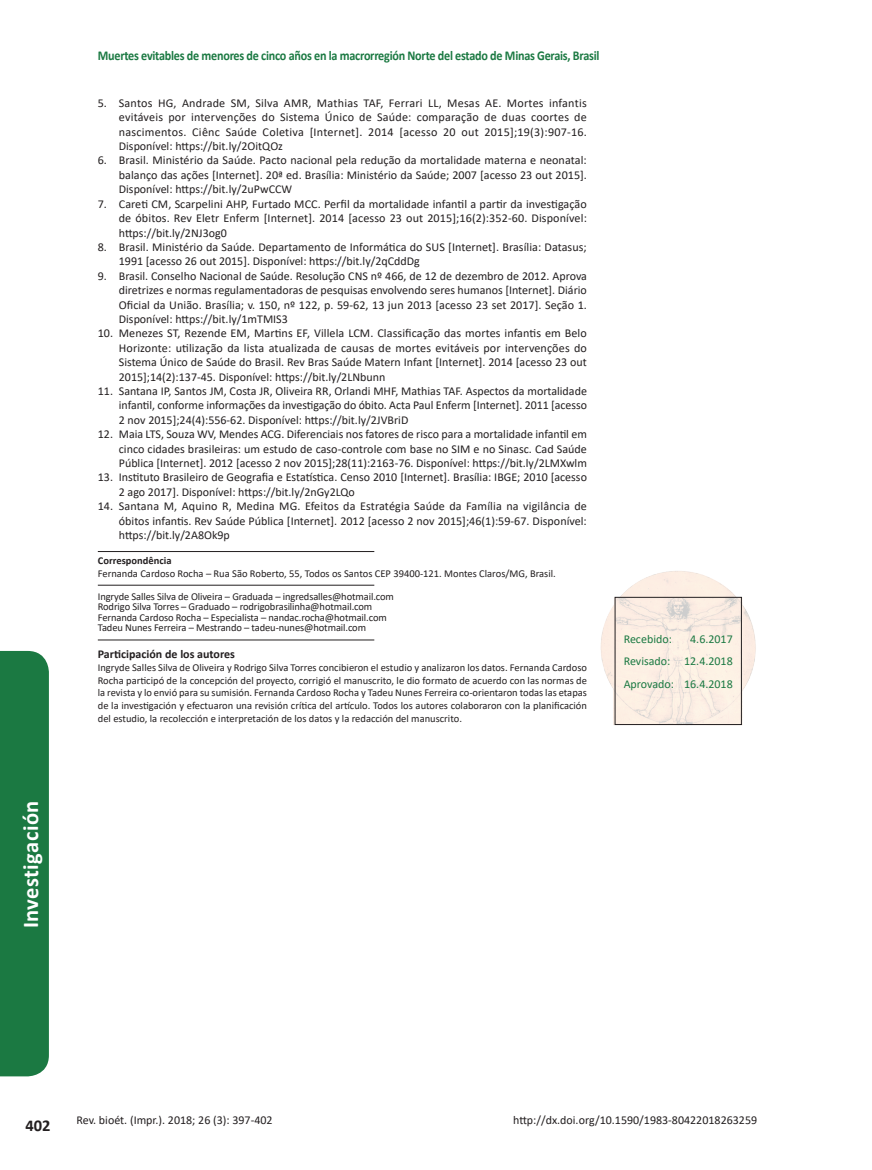
<style>
.page{position:relative;width:872px;height:1170px;background:#fff}
.page>*{position:absolute;margin:0;border:0;box-sizing:border-box;transform-origin:0 0}
.t1{font:700 22.5px "Calibri";letter-spacing:.02em;color:#fff}
.t2{font:700 16.5px "Calibri";color:#231f20}
.t3{font:700 13.5px "Calibri";letter-spacing:-.02em;color:#1b7942;scale:.9 1}
.Referencias{font:12px/14.4px "Calibri";color:#231f20;text-align:justify}
.t4{font:12px "Calibri";color:#1b7942}
.Titulo_participacao{font:700 12px "Calibri";color:#231f20}
.Texto_participacao_d{font:10.5px/12.6px "Calibri";color:#231f20;text-align:justify}
.E-mail{font:10.5px/10.5px "Calibri";letter-spacing:-.01em;color:#231f20}
.Texto_correspondenci{font:10.5px "Calibri";color:#231f20}
.Titulo_correspondenc{font:700 10.5px "Calibri";color:#231f20}
</style>
<div class="page">
<hr style="left:98px;top:551px;width:276px;height:1px;background:#231f20">
<hr style="left:98px;top:585px;width:276px;height:1px;background:#231f20">
<hr style="left:98px;top:639px;width:276px;height:1px;background:#231f20">
<img style="left:600px;top:571px;width:156px;height:154px">
<div style="left:0;top:651px;width:49px;height:425px;background:#1b7942"></div>
<h1 class="t1" style="left:15px;top:928px;width:129px;rotate:-90deg">Investigación</h1>
<p class="t3" style="left:98px;top:46px;width:559px">Muertes evitables de menores de cinco años en la macrorregión Norte del estado de Minas Gerais, Brasil</p>
<p class="Referencias" style="left:119px;top:96px;width:470px;text-indent:-21px">5. Santos HG, Andrade SM, Silva AMR, Mathias TAF, Ferrari LL, Mesas AE. Mortes infantis evitáveis por intervenções do Sistema Único de Saúde: comparação de duas coortes de nascimentos. Ciênc Saúde Coletiva [Internet]. 2014 [acesso 20 out 2015];19(3):907-16.<br>Disponível: https://bit.ly/2OitQOz</p>
<p class="Referencias" style="left:119px;top:154px;width:470px;text-indent:-21px">6. Brasil. Ministério da Saúde. Pacto nacional pela redução da mortalidade materna e neonatal: balanço das ações [Internet]. 20ª ed. Brasília: Ministério da Saúde; 2007 [acesso 23 out 2015].<br>Disponível: https://bit.ly/2uPwCCW</p>
<p class="Referencias" style="left:119px;top:197px;width:469px;text-indent:-21px">7. Careti CM, Scarpelini AHP, Furtado MCC. Perfil da mortalidade infantil a partir da investigação de óbitos. Rev Eletr Enferm [Internet]. 2014 [acesso 23 out 2015];16(2):352-60. Disponível: https://bit.ly/2NJ3og0</p>
<p class="Referencias" style="left:119px;top:240px;width:469px;text-indent:-21px">8. Brasil. Ministério da Saúde. Departamento de Informática do SUS [Internet]. Brasília: Datasus;<br>1991 [acesso 26 out 2015]. Disponível: https://bit.ly/2qCddDg</p>
<p class="Referencias" style="left:119px;top:269px;width:469px;text-indent:-21px">9. Brasil. Conselho Nacional de Saúde. Resolução CNS nº 466, de 12 de dezembro de 2012. Aprova diretrizes e normas regulamentadoras de pesquisas envolvendo seres humanos [Internet]. Diário Oficial da União. Brasília; v. 150, nº 122, p. 59-62, 13 jun 2013 [acesso 23 set 2017]. Seção 1.<br>Disponível: https://bit.ly/1mTMIS3</p>
<p class="Referencias" style="left:119px;top:327px;width:469px;text-indent:-21px">10. Menezes ST, Rezende EM, Martins EF, Villela LCM. Classificação das mortes infantis em Belo Horizonte: utilização da lista atualizada de causas de mortes evitáveis por intervenções do Sistema Único de Saúde do Brasil. Rev Bras Saúde Matern Infant [Internet]. 2014 [acesso 23 out 2015];14(2):137-45. Disponível: https://bit.ly/2LNbunn</p>
<p class="Referencias" style="left:119px;top:384px;width:469px;text-indent:-21px">11. Santana IP, Santos JM, Costa JR, Oliveira RR, Orlandi MHF, Mathias TAF. Aspectos da mortalidade infantil, conforme informações da investigação do óbito. Acta Paul Enferm [Internet]. 2011 [acesso 2 nov 2015];24(4):556-62. Disponível: https://bit.ly/2JVBriD</p>
<p class="Referencias" style="left:119px;top:427px;width:469px;text-indent:-21px">12. Maia LTS, Souza WV, Mendes ACG. Diferenciais nos fatores de risco para a mortalidade infantil em cinco cidades brasileiras: um estudo de caso-controle com base no SIM e no Sinasc. Cad Saúde Pública [Internet]. 2012 [acesso 2 nov 2015];28(11):2163-76. Disponível: https://bit.ly/2LMXwlm</p>
<p class="Referencias" style="left:119px;top:471px;width:469px;text-indent:-21px">13. Instituto Brasileiro de Geografia e Estatística. Censo 2010 [Internet]. Brasília: IBGE; 2010 [acesso<br>2 ago 2017]. Disponível: https://bit.ly/2nGy2LQo</p>
<p class="Referencias" style="left:119px;top:499px;width:469px;text-indent:-21px">14. Santana M, Aquino R, Medina MG. Efeitos da Estratégia Saúde da Família na vigilância de óbitos infantis. Rev Saúde Pública [Internet]. 2012 [acesso 2 nov 2015];46(1):59-67. Disponível: https://bit.ly/2A8Ok9p</p>
<p class="Titulo_correspondenc" style="left:98px;top:553px;width:75px">Correspondência</p>
<p class="Texto_correspondenci" style="left:98px;top:565px;width:459px">Fernanda Cardoso Rocha – Rua São Roberto, 55, Todos os Santos CEP 39400-121. Montes Claros/MG, Brasil.</p>
<p class="E-mail" style="left:98px;top:591px;width:298px">Ingryde Salles Silva de Oliveira – Graduada – ingredsalles@hotmail.com Rodrigo Silva Torres – Graduado – rodrigobrasilinha@hotmail.com Fernanda Cardoso Rocha – Especialista – nandac.rocha@hotmail.com Tadeu Nunes Ferreira – Mestrando – tadeu-nunes@hotmail.com</p>
<p class="Titulo_participacao" style="left:98px;top:646px;width:139px">Participación de los autores</p>
<p class="Texto_participacao_d" style="left:98px;top:661px;width:490px">Ingryde Salles Silva de Oliveira y Rodrigo Silva Torres concibieron el estudio y analizaron los datos. Fernanda Cardoso Rocha participó de la concepción del proyecto, corrigió el manuscrito, le dio formato de acuerdo con las normas de la revista y lo envió para su sumisión. Fernanda Cardoso Rocha y Tadeu Nunes Ferreira co-orientaron todas las etapas de la investigación y efectuaron una revisión crítica del artículo. Todos los autores colaboraron con la planificación del estudio, la recolección e interpretación de los datos y la redacción del manuscrito.</p>
<p class="t4" style="left:623px;top:630px;width:50px">Recebido:</p>
<p class="t4" style="left:690px;top:630px;width:44px">4.6.2017</p>
<p class="t4" style="left:623px;top:653px;width:111px">Revisado: 12.4.2018</p>
<p class="t4" style="left:623px;top:676px;width:111px">Aprovado: 16.4.2018</p>
<h2 class="t2" style="left:26px;top:1113px;width:27px">402</h2>
<p class="Referencias" style="left:77px;top:1113px;width:197px">Rev. bioét. (Impr.). 2018; 26 (3): 397-402</p>
<p class="Referencias" style="left:513px;top:1113px;width:245px">http://dx.doi.org/10.1590/1983-80422018263259</p>
</div>
